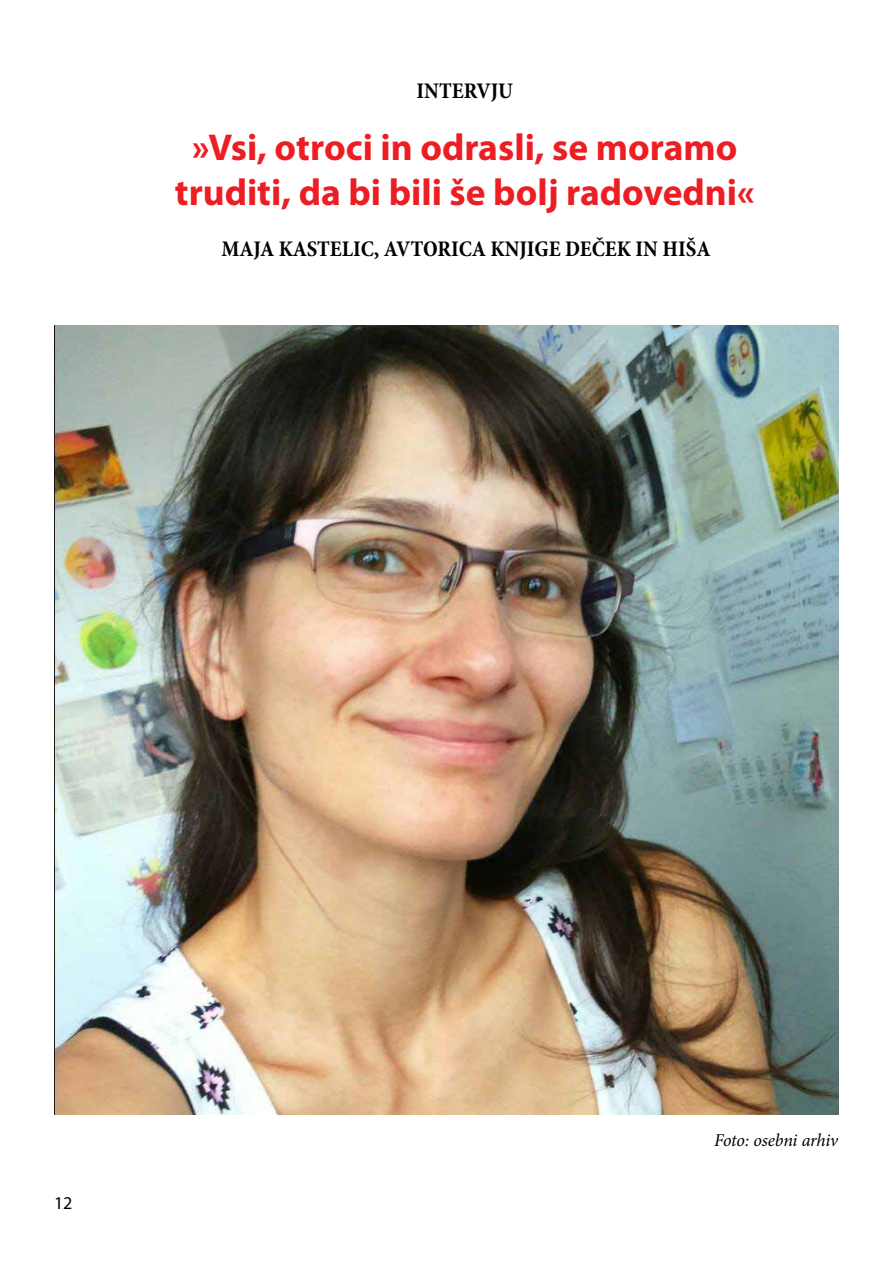
<style>
.page{position:relative;width:893px;height:1263px;background:#fff}
.page>*{position:absolute;margin:0;border:0;box-sizing:border-box;transform-origin:0 0}
.t1{font:700 37.5px/45px "Myriad Pro";color:#ed1d24;text-align:center}
.t2{font:700 condensed 22.5px "Minion Pro";color:#000}
.t3{font:italic 18px "Minion Pro";letter-spacing:-.015em;color:#000}
.t4{font:18px "Myriad Pro";color:#000}
</style>
<div class="page">
<img style="left:54px;top:325px;width:785px;height:790px">
<p class="t2" style="left:416px;top:75px;width:98px">INTERVJU</p>
<p class="t1" style="left:175px;top:124px;width:581px">»Vsi, otroci in odrasli, se moramo truditi, da bi bili še bolj radovedni«</p>
<p class="t2" style="left:222px;top:233px;width:491px">MAJA KASTELIC, AVTORICA KNJIGE DEČEK IN HIŠA</p>
<p class="t4" style="left:54px;top:1192px;width:20px">12</p>
<p class="t3" style="left:714px;top:1128px;width:126px">Foto: osebni arhiv</p>
</div>
